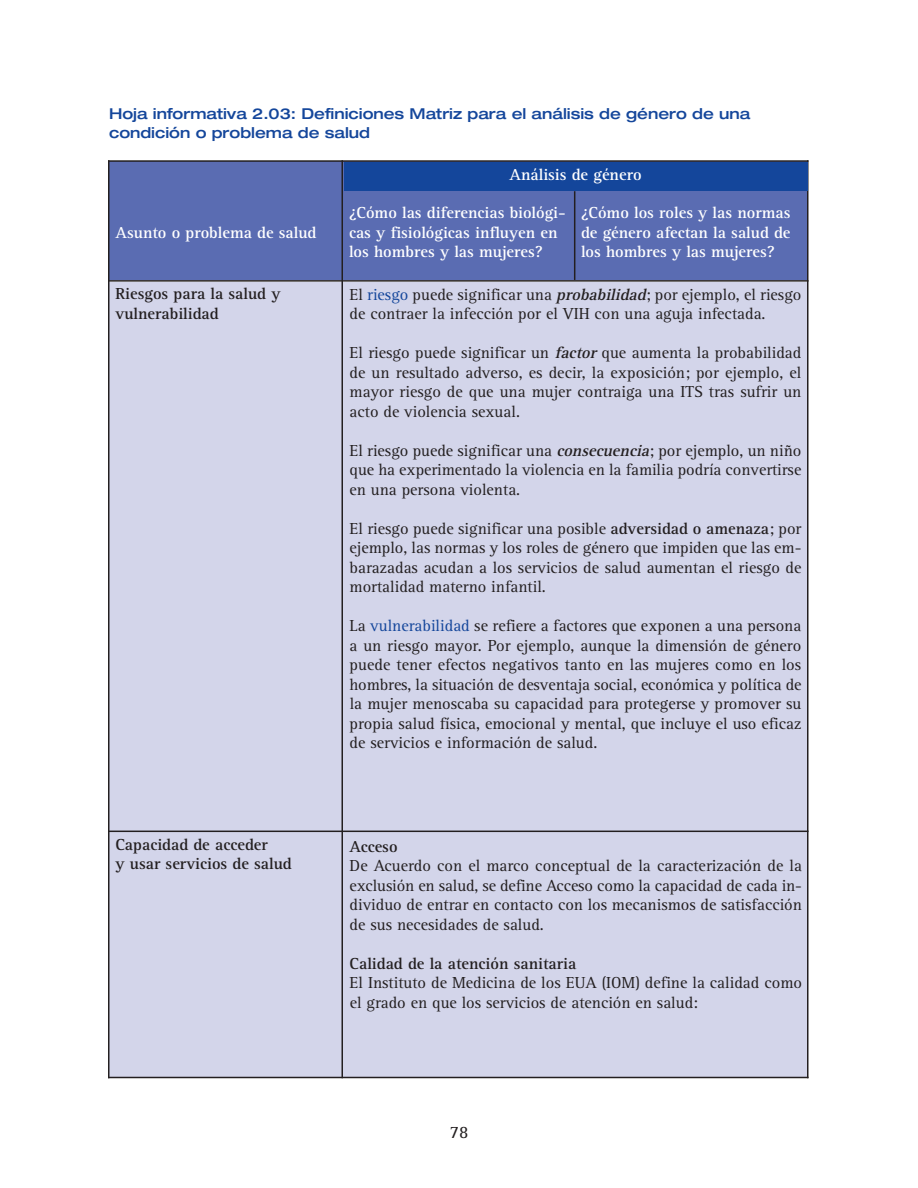
<style>
.page{position:relative;width:918px;height:1188px;background:#fff}
.page>*{position:absolute;margin:0;border:0;box-sizing:border-box;transform-origin:0 0}
.t1{font:18px "Rotis Serif";color:#231f20}
.t2{font:16.5px/19.5px "Rotis Serif";color:#231f20;text-align:justify}
.t3{font:700 16.5px/19.5px "Rotis Serif";color:#fff}
.t4{font:700 16.5px/19.5px "Rotis Serif";color:#231f20}
.t5{font:500 expanded 15px/19.5px "Helvetica Neue";color:#14469b}
.s1{color:#14469b}
.s2{font-weight:700;font-style:italic}
.s3{font-weight:700}
</style>
<div class="page">
<div style="left:110px;top:162px;width:232px;height:118px;background:#5a6cb2"></div>
<div style="left:343px;top:162px;width:232px;height:118px;background:#5a6cb2"></div>
<div style="left:575px;top:162px;width:232px;height:118px;background:#5a6cb2"></div>
<div style="left:110px;top:282px;width:232px;height:549px;background:#d3d5ea"></div>
<div style="left:343px;top:282px;width:232px;height:549px;background:#d3d5ea"></div>
<div style="left:575px;top:282px;width:232px;height:549px;background:#d3d5ea"></div>
<div style="left:110px;top:832px;width:232px;height:245px;background:#d3d5ea"></div>
<div style="left:343px;top:832px;width:232px;height:245px;background:#d3d5ea"></div>
<div style="left:575px;top:832px;width:232px;height:245px;background:#d3d5ea"></div>
<hr style="left:108px;top:160px;width:2px;height:918px;background:#231f20">
<hr style="left:342px;top:160px;width:1px;height:918px;background:#231f20">
<hr style="left:807px;top:160px;width:1px;height:918px;background:#231f20">
<hr style="left:108px;top:160px;width:700px;height:2px;background:#231f20">
<hr style="left:108px;top:280px;width:700px;height:2px;background:#231f20">
<hr style="left:108px;top:831px;width:700px;height:1px;background:#231f20">
<hr style="left:108px;top:1077px;width:700px;height:1px;background:#231f20">
<div style="left:344px;top:163px;width:464px;height:28px;background:#14469b"></div>
<hr style="left:574px;top:191px;width:1px;height:89px;background:#231f20">
<p class="t5" style="left:109px;top:105px;width:643px">Hoja informativa 2.03: Definiciones Matriz para el análisis de género de una condición o problema de salud</p>
<p class="t3" style="left:116px;top:224px;width:203px">Asunto o problema de salud</p>
<p class="t4" style="left:116px;top:286px;width:167px">Riesgos para la salud y vulnerabilidad</p>
<p class="t3" style="left:509px;top:167px;width:134px">Análisis de género</p>
<p class="t3" style="left:349px;top:205px;width:218px">¿Cómo las diferencias biológi&shy;cas y fisiológicas influyen en los hombres y las mujeres?</p>
<p class="t3" style="left:581px;top:205px;width:211px;text-align:justify">¿Cómo los roles y las normas de género afectan la salud de los hombres y las mujeres?</p>
<p class="t2" style="left:350px;top:286px;width:453px">El <span class="s1">riesgo</span> puede significar una <span class="s2">probabilidad</span>; por ejemplo, el riesgo de contraer la infección por el VIH con una aguja infectada.</p>
<p class="t2" style="left:350px;top:345px;width:453px">El riesgo puede significar un <span class="s2">factor</span> que aumenta la probabilidad de un resultado adverso, es decir, la exposición; por ejemplo, el mayor riesgo de que una mujer contraiga una ITS tras sufrir un acto de violencia sexual.</p>
<p class="t2" style="left:350px;top:442px;width:453px">El riesgo puede significar una <span class="s2">consecuencia</span>; por ejemplo, un niño que ha experimentado la violencia en la familia podría convertirse en una persona violenta.</p>
<p class="t2" style="left:350px;top:520px;width:453px">El riesgo puede significar una posible <span class="s3">adversidad o amenaza</span>; por ejemplo, las normas y los roles de género que impiden que las em&shy;barazadas acudan a los servicios de salud aumentan el riesgo de mortalidad materno infantil.</p>
<p class="t2" style="left:350px;top:618px;width:453px">La <span class="s1">vulnerabilidad</span> se refiere a factores que exponen a una persona a un riesgo mayor. Por ejemplo, aunque la dimensión de género puede tener efectos negativos tanto en las mujeres como en los hombres, la situación de desventaja social, económica y política de la mujer menoscaba su capacidad para protegerse y promover su propia salud física, emocional y mental, que incluye el uso eficaz de servicios e información de salud.</p>
<p class="t4" style="left:116px;top:836px;width:178px">Capacidad de acceder<br>y usar servicios de salud</p>
<p class="t4" style="left:350px;top:838px;width:49px">Acceso</p>
<p class="t2" style="left:350px;top:858px;width:454px">De Acuerdo con el marco conceptual de la caracterización de la exclusión en salud, se define Acceso como la capacidad de cada in&shy;dividuo de entrar en contacto con los mecanismos de satisfacción de sus necesidades de salud.</p>
<p class="t4" style="left:350px;top:955px;width:228px">Calidad de la atención sanitaria</p>
<p class="t2" style="left:350px;top:975px;width:454px">El Instituto de Medicina de los EUA (IOM) define la calidad como el grado en que los servicios de atención en salud:</p>
<p class="t1" style="left:450px;top:1126px;width:20px">78</p>
</div>
